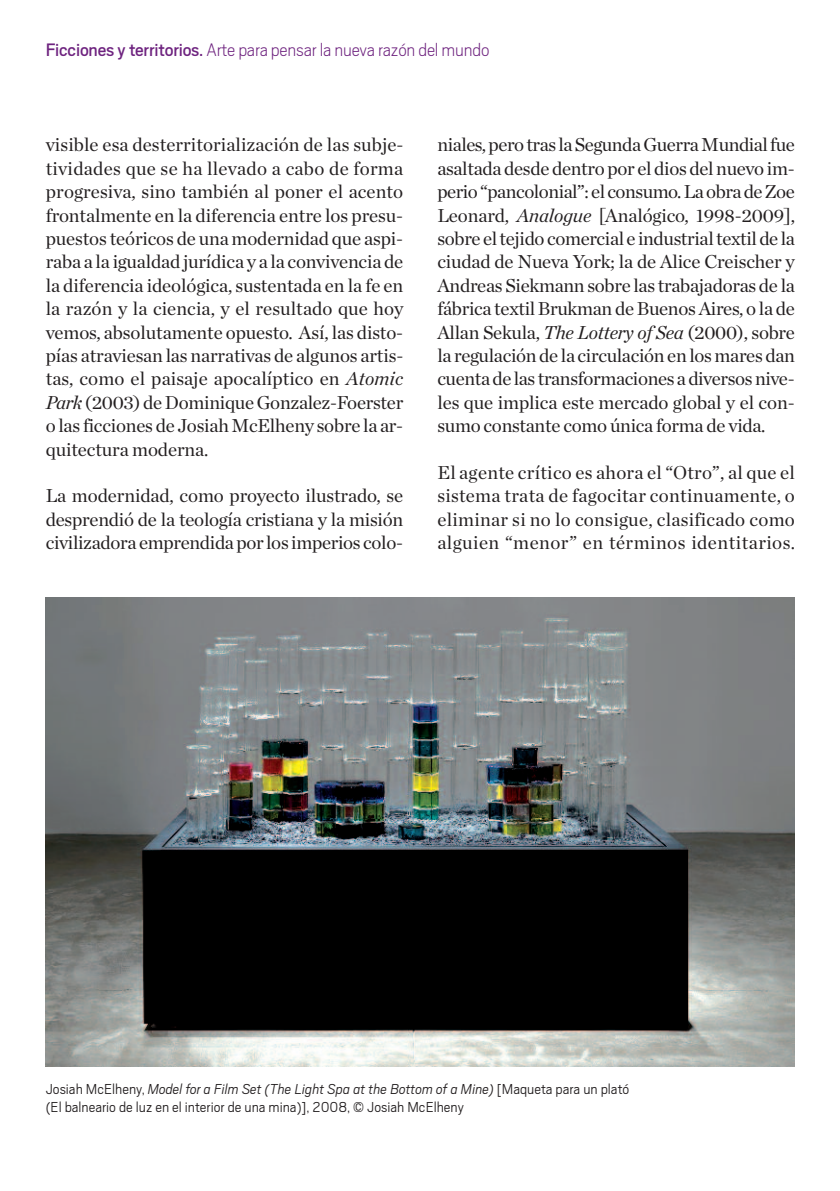
<style>
.page{position:relative;width:840px;height:1191px;background:#fff}
.page>*{position:absolute;margin:0;border:0;box-sizing:border-box;transform-origin:0 0}
.t1{font:200 20px "Scout";letter-spacing:-.01em;color:#6e237f}
.t2{font:19px/23.4px "Chronicle Deck";letter-spacing:-.01em;color:#231f20;text-align:justify}
.t3{font:300 16px/18px "Scout";color:#231f20}
.s1{font-weight:400}
.s2{font-style:italic}
</style>
<div class="page">
<img style="left:46px;top:597px;width:748px;height:469px">
<p class="t1" style="left:46px;top:43px;width:445px"><span class="s1">Ficciones y territorios.</span> Arte para pensar la nueva razón del mundo</p>
<p class="t2" style="left:46px;top:133px;width:359px">visible esa desterritorialización de las subje&shy;tividades que se ha llevado a cabo de forma progresiva, sino también al poner el acento frontalmente en la diferencia entre los presu&shy;puestos teóricos de una modernidad que aspi&shy;raba a la igualdad jurídica y a la convivencia de la diferencia ideológica, sustentada en la fe en la razón y la ciencia, y el resultado que hoy vemos, absolutamente opuesto. Así, las disto&shy;pías atraviesan las narrativas de algunos artis&shy;tas, como el paisaje apocalíptico en <span class="s2">Atomic Park</span> (2003) deDominiqueGonzalez-Foerster o las ficciones de JosiahMcElheny sobre la ar&shy;quitectura moderna.</p>
<p class="t2" style="left:46px;top:484px;width:359px">La modernidad, como proyecto ilustrado, se desprendió de la teología cristiana y la misión civilizadora emprendidapor los imperios colo-</p>
<p class="t2" style="left:437px;top:133px;width:359px">niales,perotras laSegundaGuerraMundialfue asaltada desde dentro por el dios delnuevo im&shy;perio“pancolonial”:el consumo.LaobradeZoe Leonard, <span class="s2">Analogue</span> [Analógico, 1998-2009], sobre eltejidocomercial e industrialtextilde la ciudad de Nueva York; la de Alice Creischer y Andreas Siekmann sobre las trabajadoras de la fábrica textil Brukman de Buenos Aires, o la de Allan Sekula, <span class="s2">The Lottery of Sea</span> (2000), sobre la regulaciónde la circulaciónenlosmaresdan cuentade las transformaciones adiversosnive&shy;les que implica este mercado global y el con&shy;sumo constante como única forma de vida.</p>
<p class="t2" style="left:437px;top:461px;width:359px">El agente crítico es ahora el “Otro”, al que el sistema trata de fagocitar continuamente, o eliminar si no lo consigue, clasificado como alguien “menor” en términos identitarios.</p>
<p class="t3" style="left:46px;top:1081px;width:585px">Josiah McElheny, <span class="s2">Model for a Film Set (The Light Spa at the Bottom of a Mine)</span> [Maqueta para un plató (El balneario de luz en el interior de una mina)], 2008, © Josiah McElheny</p>
</div>
